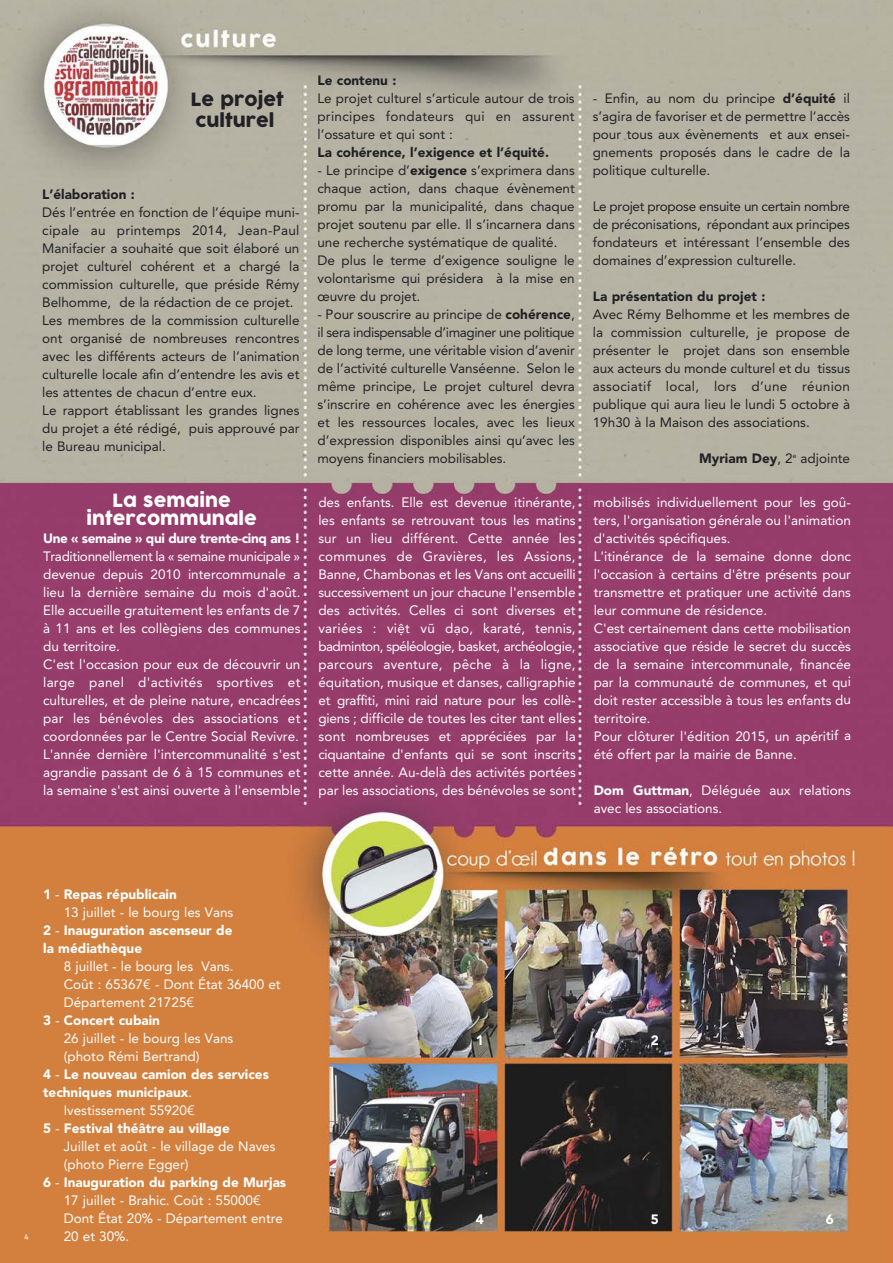
<style>
.page{position:relative;width:893px;height:1263px;background:#fff}
.page>*{position:absolute;margin:0;border:0;box-sizing:border-box;transform-origin:0 0}
.t1{font:18px/18px "COCOGOOSE";color:#fff;text-align:center}
.t2{font:18px/21px "COCOGOOSE";color:#212125}
.t3{font:13.5px/18px "Avenir";color:#fff}
.t4{font:13.5px/18px "Avenir";color:#212125;text-align:justify}
.t5{font:900 13.5px "Avenir";color:#fff}
.t6{font:900 13.5px "Avenir";color:#212125}
.t7{font:900 13.5px "Avenir";letter-spacing:-.025em;color:#fff}
.t8{font:7.5px "Aller";color:#fff}
.s1{font-weight:900}
.s2{font-weight:400}
</style>
<div class="page">
<img style="left:0;top:0;width:893px;height:1263px">
<h1 class="t2" style="left:191px;top:89px;width:95px">Le projet culturel</h1>
<p class="t6" style="left:42px;top:183px;width:94px">L’élaboration :</p>
<p class="t4" style="left:42px;top:203px;width:259px;text-align:left">Dés l’entrée en fonction de l’équipe muni&shy;cipale au printemps 2014, Jean-Paul Manifacier a souhaité que soit élaboré un projet culturel cohérent et a chargé la commission culturelle, que préside Rémy Belhomme, de la rédaction de ce projet.<br>Les membres de la commission culturelle ont organisé de nombreuses rencontres avec les différents acteurs de l’animation culturelle locale afin d’entendre les avis et les attentes de chacun d’entre eux.<br>Le rapport établissant les grandes lignes du projet a été rédigé, puis approuvé par le Bureau municipal.</p>
<h1 class="t1" style="left:87px;top:491px;width:172px">La semaine intercommunale</h1>
<p class="t7" style="left:43px;top:526px;width:259px">Une « semaine » qui dure trente-cinq ans !</p>
<p class="t3" style="left:43px;top:547px;width:259px">Traditionnellement la « semaine municipale » devenue depuis 2010 intercommunale a lieu la dernière semaine du mois d'août.<br>Elle accueille gratuitement les enfants de 7 à 11 ans et les collègiens des communes du territoire.<br>C'est l'occasion pour eux de découvrir un large panel d'activités sportives et culturelles, et de pleine nature, encadrées par les bénévoles des associations et coordonnées par le Centre Social Revivre.<br>L'année dernière l'intercommunalité s'est agrandie passant de 6 à 15 communes et la semaine s'est ainsi ouverte à l'ensemble</p>
<p class="t6" style="left:317px;top:69px;width:81px">Le contenu :</p>
<p class="t4" style="left:317px;top:89px;width:259px">Le projet culturel s’articule autour de trois principes fondateurs qui en assurent l’ossature et qui sont :</p>
<p class="t6" style="left:317px;top:141px;width:233px">La cohérence, l’exigence et l’équité.</p>
<p class="t4" style="left:317px;top:161px;width:259px;text-align:left">- Le principe d’<span class="s1">exigence</span> s’exprimera dans chaque action, dans chaque évènement promu par la municipalité, dans chaque projet soutenu par elle. Il s’incarnera dans une recherche systématique de qualité.<br>De plus le terme d’exigence souligne le volontarisme qui présidera à la mise en œuvre du projet.</p>
<p class="t4" style="left:317px;top:305px;width:259px">- Pour souscrire au principe de <span class="s1">cohérence</span>, il sera indispensable d’imaginer une politique de long terme, une véritable vision d’avenir de l’activité culturelle Vanséenne. Selon le même principe, Le projet culturel devra s’inscrire en cohérence avec les énergies et les ressources locales, avec les lieux d’expression disponibles ainsi qu’avec les moyens financiers mobilisables.</p>
<p class="t4" style="left:593px;top:89px;width:259px">- Enfin, au nom du principe <span class="s1">d’équité</span> il s’agira de favoriser et de permettre l’accès pour tous aux évènements et aux ensei&shy;gnements proposés dans le cadre de la politique culturelle.</p>
<p class="t4" style="left:593px;top:197px;width:259px">Le projet propose ensuite un certain nombre de préconisations, répondant aux principes fondateurs et intéressant l’ensemble des domaines d’expression culturelle.</p>
<p class="t6" style="left:593px;top:284px;width:174px">La présentation du projet :</p>
<p class="t4" style="left:593px;top:305px;width:259px">Avec Rémy Belhomme et les membres de la commission culturelle, je propose de présenter le projet dans son ensemble aux acteurs du monde culturel et du tissus associatif local, lors d’une réunion publique qui aura lieu le lundi 5 octobre à 19h30 à la Maison des associations.</p>
<p class="t4" style="left:699px;top:449px;width:152px"><span class="s1">Myriam Dey</span>, 2<sup>e</sup> adjointe</p>
<p class="t3" style="left:318px;top:493px;width:259px;text-align:justify">des enfants. Elle est devenue itinérante, les enfants se retrouvant tous les matins sur un lieu différent. Cette année les communes de Gravières, les Assions, Banne, Chambonas et les Vans ont accueilli successivement un jour chacune l'ensemble des activités. Celles ci sont diverses et variées : việt vũ dạo, karaté, tennis, badminton, spéléologie, basket, archéologie, parcours aventure, pêche à la ligne, équitation, musique et danses, calligraphie et graffiti, mini raid nature pour les collè&shy;giens ; difficile de toutes les citer tant elles sont nombreuses et appréciées par la ciquantaine d'enfants qui se sont inscrits cette année. Au-delà des activités portées par les associations, des bénévoles se sont</p>
<p class="t3" style="left:594px;top:492px;width:259px">mobilisés individuellement pour les goû&shy;ters, l'organisation générale ou l'animation d'activités spécifiques.<br>L'itinérance de la semaine donne donc l'occasion à certains d'être présents pour transmettre et pratiquer une activité dans leur commune de résidence.<br>C'est certainement dans cette mobilisation associative que réside le secret du succès de la semaine intercommunale, financée par la communauté de communes, et qui doit rester accessible à tous les enfants du territoire.<br>Pour clôturer l'édition 2015, un apéritif a été offert par la mairie de Banne.</p>
<p class="t3" style="left:594px;top:780px;width:259px"><span class="s1">Dom Guttman</span>, Déléguée aux relations avec les associations.</p>
<p class="t8" style="left:24px;top:1232px;width:6px">4</p>
<p class="t5" style="left:43px;top:882px;width:135px">1 <span class="s2">-</span> Repas républicain</p>
<p class="t3" style="left:64px;top:903px;width:171px">13 juillet - le bourg les Vans</p>
<p class="t5" style="left:43px;top:918px;width:191px">2 <span class="s2">-</span> Inauguration ascenseur de</p>
<p class="t5" style="left:43px;top:936px;width:100px">la médiathèque</p>
<p class="t3" style="left:64px;top:957px;width:171px">8 juillet - le bourg les Vans.</p>
<p class="t3" style="left:64px;top:975px;width:218px">Coût : 65367€ - Dont État 36400 et</p>
<p class="t3" style="left:64px;top:993px;width:132px">Département 21725€</p>
<p class="t5" style="left:43px;top:1008px;width:118px">3 <span class="s2">-</span> Concert cubain</p>
<p class="t3" style="left:64px;top:1029px;width:171px">26 juillet - le bourg les Vans</p>
<p class="t3" style="left:64px;top:1047px;width:137px">(photo Rémi Bertrand)</p>
<p class="t5" style="left:43px;top:1062px;width:227px">4 <span class="s2">-</span> Le nouveau camion des services</p>
<p class="t5" style="left:43px;top:1080px;width:150px">techniques municipaux<span class="s2">.</span></p>
<p class="t3" style="left:64px;top:1101px;width:133px">Ivestissement 55920€</p>
<p class="t5" style="left:43px;top:1116px;width:188px">5 <span class="s2">-</span> Festival théâtre au village</p>
<p class="t3" style="left:64px;top:1137px;width:213px">Juillet et août - le village de Naves</p>
<p class="t3" style="left:64px;top:1155px;width:126px">(photo Pierre Egger)</p>
<p class="t5" style="left:43px;top:1170px;width:245px">6 <span class="s2">-</span> Inauguration du parking de Murjas</p>
<p class="t3" style="left:64px;top:1191px;width:199px">17 juillet - Brahic. Coût : 55000€</p>
<p class="t3" style="left:64px;top:1209px;width:221px">Dont État 20% - Département entre</p>
<p class="t3" style="left:64px;top:1227px;width:67px">20 et 30%.</p>
<p class="t5" style="left:476px;top:1029px;width:9px">1</p>
<p class="t5" style="left:651px;top:1029px;width:9px">2</p>
<p class="t5" style="left:826px;top:1029px;width:9px">3</p>
<p class="t5" style="left:476px;top:1207px;width:9px">4</p>
<p class="t5" style="left:651px;top:1207px;width:9px">5</p>
<p class="t5" style="left:826px;top:1207px;width:9px">6</p>
</div>
